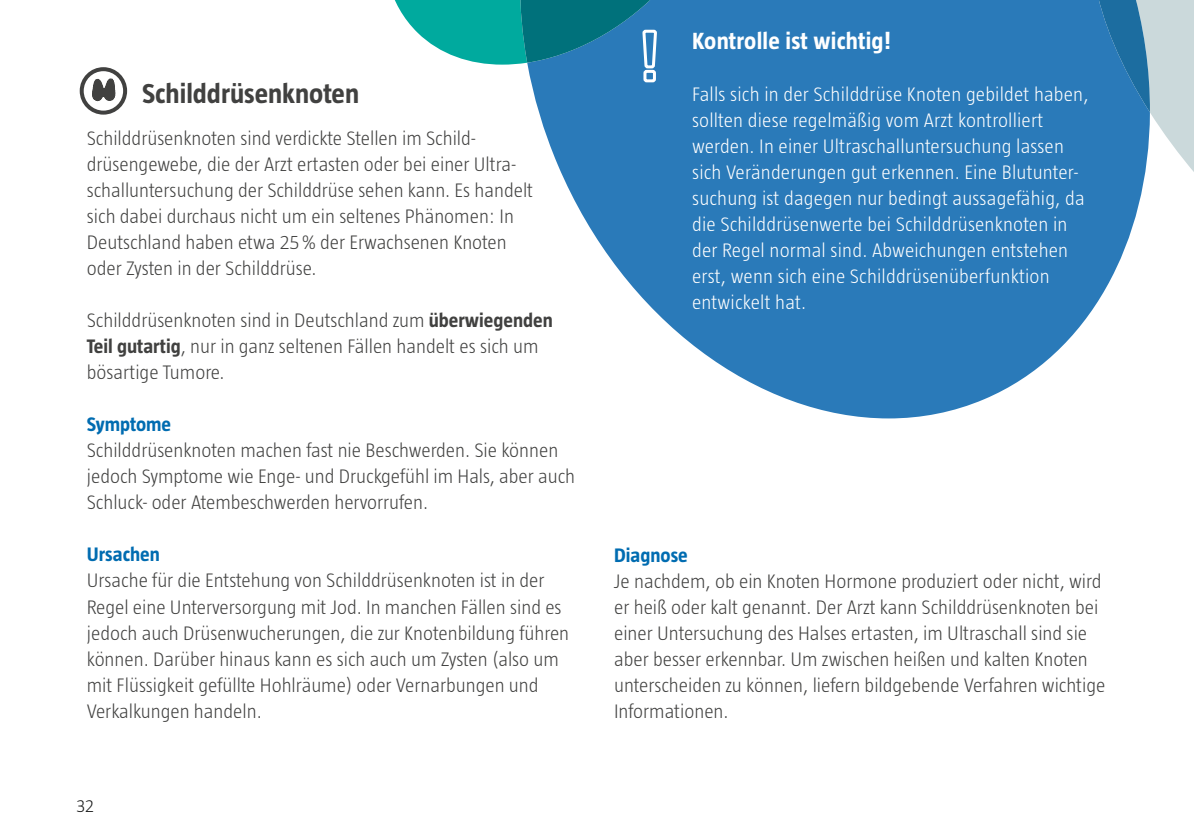
<style>
.page{position:relative;width:1194px;height:838px;background:#fff}
.page>*{position:absolute;margin:0;border:0;box-sizing:border-box;transform-origin:0 0}
.t1{font:700 28px "Taz Hexal";color:#414140}
.t2{font:700 24px "Taz Hexal";letter-spacing:.01em;color:#fff}
.t3{font:300 20px/26px "Taz Hexal";color:#414140}
.t4{font:300 20px/26px "Taz Hexal";letter-spacing:.01em;color:#fff}
.t5{font:700 20px "Taz Hexal";color:#006cb1}
.t6{font:300 18px "Taz Hexal";color:#151616}
.s1{font-weight:700}
</style>
<div class="page">
<svg style="left:528px;top:0;width:614px;height:418px;fill:#2a7ab9"></svg>
<div style="left:643px;top:70px;width:13px;height:12px;border:3px solid #fff;border-radius:2px"></div>
<svg style="left:394px;top:0;width:274px;height:70px;background:#319caa"></svg>
<div style="left:80px;top:67px;width:47px;height:48px;border:4px solid #414140;border-radius:50%"></div>
<svg style="left:92px;top:78px;width:23px;height:24px"></svg>
<svg style="left:1095px;top:0;width:99px;height:190px;background:#7caaca"></svg>
<h1 class="t1" style="left:142px;top:77px;width:219px">Schilddrüsenknoten</h1>
<p class="t3" style="left:87px;top:125px;width:448px">Schilddrüsenknoten sind verdickte Stellen im Schild&shy;drüsengewebe, die der Arzt ertasten oder bei einer Ultra&shy;schalluntersuchung der Schilddrüse sehen kann. Es handelt sich dabei durchaus nicht um ein seltenes Phänomen: In Deutschland haben etwa 25 % der Erwachsenen Knoten oder Zysten in der Schilddrüse.</p>
<p class="t3" style="left:87px;top:307px;width:468px">Schilddrüsenknoten sind in Deutschland zum <span class="s1">überwiegenden<br>Teil gutartig</span>, nur in ganz seltenen Fällen handelt es sich um bösartige Tumore.</p>
<p class="t5" style="left:87px;top:413px;width:86px">Symptome</p>
<p class="t3" style="left:87px;top:437px;width:490px">Schilddrüsenknoten machen fast nie Beschwerden. Sie können jedoch Symptome wie Enge- und Druckgefühl im Hals, aber auch<br>Schluck- oder Atembeschwerden hervorrufen.</p>
<p class="t5" style="left:87px;top:543px;width:75px">Ursachen</p>
<p class="t3" style="left:87px;top:567px;width:484px">Ursache für die Entstehung von Schilddrüsenknoten ist in der Regel eine Unterversorgung mit Jod. In manchen Fällen sind es jedoch auch Drüsenwucherungen, die zur Knotenbildung führen können. Darüber hinaus kann es sich auch um Zysten (also um mit Flüssigkeit gefüllte Hohlräume) oder Vernarbungen und Verkalkungen handeln.</p>
<p class="t6" style="left:77px;top:795px;width:19px">32</p>
<p class="t2" style="left:692px;top:27px;width:200px">Kontrolle ist wichtig!</p>
<p class="t4" style="left:692px;top:81px;width:398px">Falls sich in der Schilddrüse Knoten gebildet haben, sollten diese regelmäßig vom Arzt kontrolliert werden. In einer Ultraschalluntersuchung lassen sich Veränderungen gut erkennen. Eine Blutunter&shy;suchung ist dagegen nur bedingt aussagefähig, da die Schilddrüsenwerte bei Schilddrüsenknoten in der Regel normal sind. Abweichungen entstehen erst, wenn sich eine Schilddrüsenüberfunktion entwickelt hat.</p>
<p class="t5" style="left:614px;top:543px;width:75px">Diagnose</p>
<p class="t3" style="left:614px;top:567px;width:493px">Je nachdem, ob ein Knoten Hormone produziert oder nicht, wird er heiß oder kalt genannt. Der Arzt kann Schilddrüsenknoten bei einer Untersuchung des Halses ertasten, im Ultraschall sind sie aber besser erkennbar. Um zwischen heißen und kalten Knoten unterscheiden zu können, liefern bildgebende Verfahren wichtige Informationen.</p>
</div>
